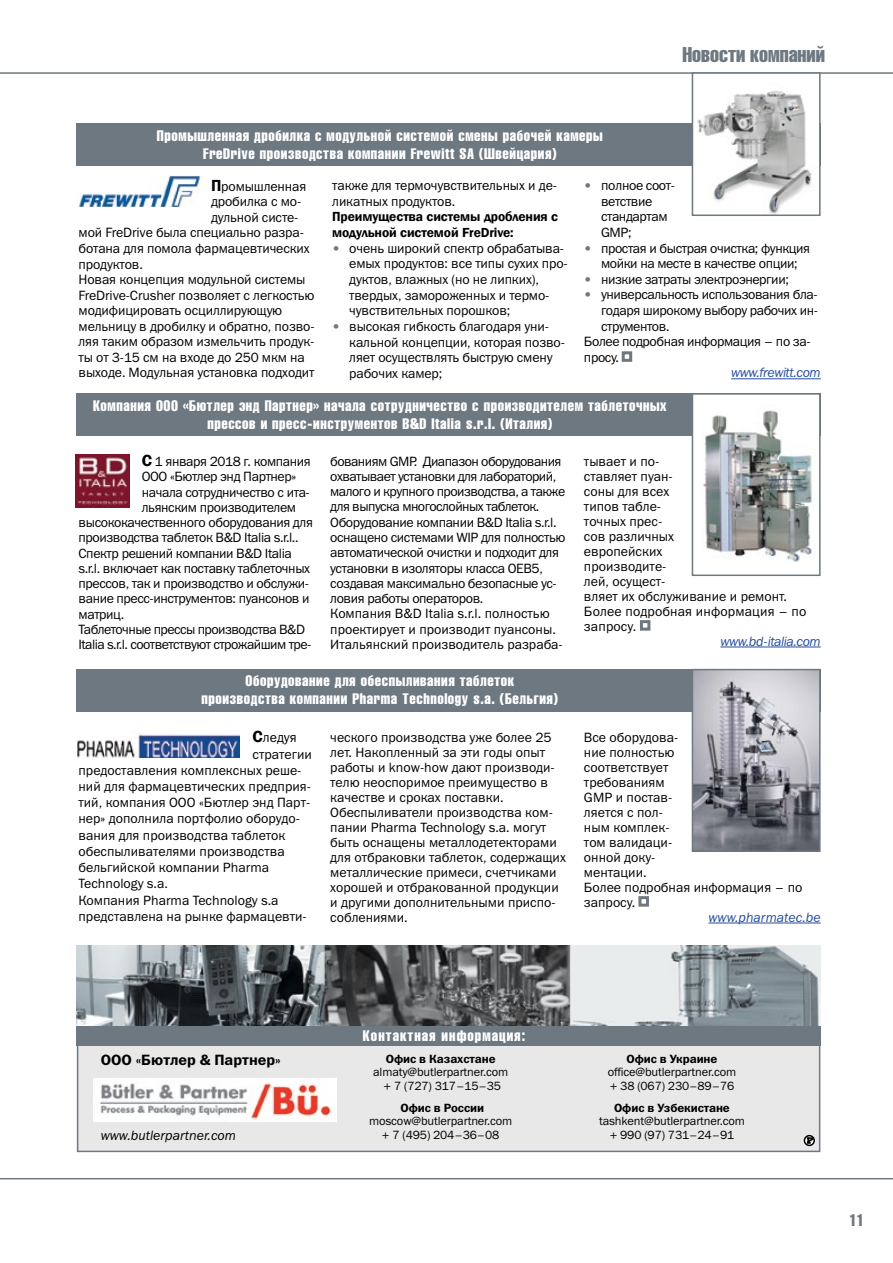
<style>
.page{position:relative;width:893px;height:1263px;background:#fff}
.page>*{position:absolute;margin:0;border:0;box-sizing:border-box;transform-origin:0 0}
.t1{font:21px "Helios Compressed";color:#6d7881}
.t2{font:16.5px "Helios Compressed";color:#6d7881;scale:.95 1}
.t3{font:15px/18px "Helios Compressed";letter-spacing:.04em;color:#fff;text-align:center}
.t4{font:15px "Helios Compressed";letter-spacing:.07em;color:#fff}
.t5{font:15px "Franklin Gothic Demi C";color:#000}
.t6{font:13.5px/15px "Franklin Gothic Book C";letter-spacing:-.01em;color:#000}
.t7{font:13.5px/15.3px "Franklin Gothic Book C";letter-spacing:-.03em;color:#000}
.t8{font:13.5px "Franklin Gothic Book C";letter-spacing:-.04em;color:#000}
.t9{font:600 13.5px/15.6px "Franklin Gothic";letter-spacing:-.01em;color:#000}
.t10{font:italic 13.5px "Franklin Gothic Book C";letter-spacing:-.03em;color:#264e9d}
.t11{font:italic 13.5px "Franklin Gothic Book C";color:#000}
.t12{font:italic 13.5px "Franklin Gothic Book C";color:#264e9d}
.t13{font:12px/13.5px "Franklin Gothic Book C";letter-spacing:-.01em;color:#000;text-align:center}
.t14{font:12px "Franklin Gothic Demi C";letter-spacing:-.01em;color:#000}
.s1{font-family:"Franklin Gothic";font-weight:600;font-size:16.5px}
.s2{color:#6d7881}
</style>
<div class="page">
<hr style="left:0;top:1178px;width:893px;height:1px;background:#6d7881">
<img style="left:77px;top:945px;width:744px;height:81px">
<hr style="left:0;top:72px;width:893px;height:2px;background:#6d7881">
<div style="left:77px;top:1028px;width:743px;height:124px;background:#e9e8e9;border:2px solid #6d7881"></div>
<div style="left:77px;top:1027px;width:744px;height:19px;background:#6d7881"></div>
<div style="left:804px;top:1135px;width:11px;height:11px;border:2px solid #000;border-radius:50%"></div>
<svg style="left:806px;top:1136px;width:8px;height:8px"></svg>
<div style="left:76px;top:123px;width:745px;height:43px;background:#6d7881"></div>
<div style="left:76px;top:393px;width:745px;height:43px;background:#6d7881"></div>
<div style="left:76px;top:669px;width:745px;height:42px;background:#6d7881"></div>
<div style="left:692px;top:394px;width:128px;height:181px;background:#fff"></div>
<img style="left:703px;top:410px;width:110px;height:152px">
<div style="left:692px;top:393px;width:129px;height:183px;border:2px solid #6d7881"></div>
<img style="left:695px;top:672px;width:123px;height:177px">
<div style="left:692px;top:669px;width:129px;height:183px;border:2px solid #6d7881"></div>
<img style="left:695px;top:91px;width:123px;height:122px">
<div style="left:692px;top:72px;width:129px;height:144px;border:2px solid #6d7881"></div>
<hr style="left:731px;top:378px;width:90px;height:1px;background:#264e9d">
<div style="left:622px;top:351px;width:10px;height:11px;border:3px solid #6d7881"></div>
<img style="left:79px;top:175px;width:122px;height:32px">
<hr style="left:720px;top:647px;width:101px;height:1px;background:#264e9d">
<div style="left:640px;top:620px;width:10px;height:11px;border:3px solid #6d7881"></div>
<img style="left:76px;top:455px;width:53px;height:52px">
<img style="left:78px;top:733px;width:162px;height:24px">
<hr style="left:708px;top:923px;width:113px;height:1px;background:#264e9d">
<div style="left:638px;top:896px;width:11px;height:11px;border:3px solid #6d7881"></div>
<img style="left:93px;top:1078px;width:244px;height:44px">
<p class="t3" style="left:157px;top:126px;width:447px">Промышленная дробилка с модульной системой смены рабочей камеры<br>FreDrive производства компании Frewitt SA (Швейцария)</p>
<h1 class="t1" style="left:682px;top:42px;width:144px">Новости компаний</h1>
<p class="t6" style="left:211px;top:178px;width:97px"><span class="s1">П</span>ромышленная</p>
<p class="t6" style="left:211px;top:194px;width:92px">дробилка с мо-</p>
<p class="t6" style="left:211px;top:210px;width:89px">дульной систе-</p>
<p class="t6" style="left:79px;top:225px;width:227px">мой FreDrive была специально разра-</p>
<p class="t6" style="left:79px;top:241px;width:233px">ботана для помола фармацевтических</p>
<p class="t6" style="left:79px;top:256px;width:66px">продуктов.</p>
<p class="t6" style="left:79px;top:272px;width:229px">Новая концепция модульной системы</p>
<p class="t6" style="left:79px;top:287px;width:237px">FreDrive-Crusher позволяет с легкостью</p>
<p class="t6" style="left:79px;top:303px;width:205px">модифицировать осциллирующую</p>
<p class="t6" style="left:79px;top:318px;width:238px">мельницу в дробилку и обратно, позво-</p>
<p class="t6" style="left:79px;top:334px;width:237px">ляя таким образом измельчить продук-</p>
<p class="t6" style="left:79px;top:350px;width:228px">ты от 3-15 см на входе до 250 мкм на</p>
<p class="t6" style="left:79px;top:365px;width:238px">выходе. Модульная установка подходит</p>
<p class="t6" style="left:332px;top:177px;width:226px;line-height:15.6px">также для термочувствительных и де&shy;ликатных продуктов.</p>
<p class="t9" style="left:332px;top:209px;width:227px">Преимущества системы дробления с модульной системой FreDrive:</p>
<p class="t6" style="left:349px;top:240px;width:220px;line-height:15.6px;text-indent:-17px"><span class="s2">•</span> очень широкий спектр обрабатыва&shy;емых продуктов: все типы сухих про&shy;дуктов, влажных (но не липких), твердых, замороженных и термо&shy;чувствительных порошков;</p>
<p class="t6" style="left:349px;top:318px;width:217px;line-height:15.6px;text-indent:-17px"><span class="s2">•</span> высокая гибкость благодаря уни&shy;кальной концепции, которая позво&shy;ляет осуществлять быструю смену рабочих камер;</p>
<p class="t7" style="left:601px;top:177px;width:75px;text-indent:-17px"><span class="s2">•</span> полное соот&shy;ветствие стандартам<br>GMP;</p>
<p class="t7" style="left:584px;top:240px;width:228px;text-align:center"><span class="s2">•</span> простая и быстрая очистка; функция мойки на месте в качестве опции;</p>
<p class="t7" style="left:584px;top:271px;width:206px"><span class="s2">•</span> низкие затраты электроэнергии;</p>
<p class="t7" style="left:584px;top:287px;width:235px"><span class="s2">•</span> универсальность использования бла-</p>
<p class="t7" style="left:601px;top:303px;width:218px">годаря широкому выбору рабочих ин-</p>
<p class="t7" style="left:601px;top:318px;width:70px">струментов.</p>
<p class="t7" style="left:584px;top:334px;width:228px">Более подробная информация – по за-</p>
<p class="t6" style="left:584px;top:350px;width:37px">просу.</p>
<p class="t10" style="left:731px;top:365px;width:91px">www.frewitt.com</p>
<p class="t3" style="left:93px;top:396px;width:575px">Компания ООО «Бютлер энд Партнер» начала сотрудничество с производителем таблеточных прессов и пресс-инструментов B&amp;D Italia s.r.l. (Италия)</p>
<p class="t7" style="left:142px;top:454px;width:171px"><span class="s1">С</span> 1 января 2018 г. компания</p>
<p class="t7" style="left:142px;top:469px;width:156px">ООО «Бютлер энд Партнер»</p>
<p class="t7" style="left:142px;top:484px;width:170px">начала сотрудничество с ита-</p>
<p class="t7" style="left:142px;top:499px;width:156px">льянским производителем</p>
<p class="t7" style="left:79px;top:515px;width:236px">высококачественного оборудования для</p>
<p class="t7" style="left:79px;top:530px;width:222px">производства таблеток B&amp;D Italia s.r.l..</p>
<p class="t7" style="left:79px;top:545px;width:215px">Спектр решений компании B&amp;D Italia</p>
<p class="t7" style="left:79px;top:560px;width:233px">s.r.l. включает как поставку таблеточных</p>
<p class="t7" style="left:79px;top:576px;width:232px">прессов, так и производство и обслужи-</p>
<p class="t7" style="left:79px;top:591px;width:233px">вание пресс-инструментов: пуансонов и</p>
<p class="t6" style="left:79px;top:606px;width:47px">матриц.</p>
<p class="t8" style="left:79px;top:622px;width:228px">Таблеточные прессы производства B&amp;D</p>
<p class="t8" style="left:79px;top:637px;width:234px">Italia s.r.l. соответствуют строжайшим тре-</p>
<p class="t7" style="left:330px;top:453px;width:237px">бованиям GMP. Диапазон оборудования охватывает установки для лабораторий, малого и крупного производства, а также для выпуска многослойных таблеток.<br>Оборудование компании B&amp;D Italia s.r.l. оснащено системами WIP для полностью автоматической очистки и подходит для установки в изоляторы класса OEB5, создавая максимально безопасные ус&shy;ловия работы операторов.<br>Компания B&amp;D Italia s.r.l. полностью проектирует и производит пуансоны.<br>Итальянский производитель разраба-</p>
<p class="t3" style="left:202px;top:672px;width:358px">Оборудование для обеспыливания таблеток<br>производства компании Pharma Technology s.a. (Бельгия)</p>
<p class="t6" style="left:584px;top:453px;width:224px">тывает и по-<br>ставляет пуан-<br>соны для всех<br>типов табле-<br>точных прес-<br>сов различных<br>европейских<br>производите-<br>лей, осущест-<br>вляет их обслуживание и ремонт.<br>Более подробная информация – по запросу.</p>
<p class="t10" style="left:720px;top:634px;width:102px">www.bd-italia.com</p>
<p class="t6" style="left:253px;top:730px;width:46px"><span class="s1">С</span>ледуя</p>
<p class="t6" style="left:253px;top:746px;width:61px">стратегии</p>
<p class="t6" style="left:79px;top:762px;width:224px">предоставления комплексных реше-</p>
<p class="t6" style="left:79px;top:779px;width:234px">ний для фармацевтических предприя-</p>
<p class="t6" style="left:79px;top:795px;width:233px">тий, компания ООО «Бютлер энд Парт-</p>
<p class="t6" style="left:79px;top:811px;width:223px">нер» дополнила портфолио оборудо-</p>
<p class="t6" style="left:79px;top:827px;width:208px">вания для производства таблеток</p>
<p class="t6" style="left:79px;top:844px;width:208px">обеспыливателями производства</p>
<p class="t6" style="left:79px;top:860px;width:192px">бельгийской компании Pharma</p>
<p class="t6" style="left:79px;top:876px;width:91px">Technology s.a.</p>
<p class="t6" style="left:79px;top:892px;width:202px">Компания Pharma Technology s.a</p>
<p class="t6" style="left:79px;top:909px;width:230px">представлена на рынке фармацевти-</p>
<p class="t6" style="left:330px;top:729px;width:237px">ческого производства уже более 25 лет. Накопленный за эти годы опыт работы и know-how дают производи&shy;телю неоспоримое преимущество в качестве и сроках поставки.<br>Обеспыливатели производства ком&shy;пании Pharma Technology s.a. могут быть оснащены металлодетекторами для отбраковки таблеток, содержащих металлические примеси, счетчиками хорошей и отбракованной продукции и другими дополнительными приспо&shy;соблениями.</p>
<p class="t6" style="left:584px;top:729px;width:220px">Все оборудова-<br>ние полностью<br>соответствует<br>требованиям<br>GMP и постав-<br>ляется с пол-<br>ным комплек-<br>том валидаци-<br>онной доку-<br>ментации.<br>Более подробная информация – по запросу.</p>
<p class="t12" style="left:708px;top:910px;width:114px">www.pharmatec.be</p>
<p class="t5" style="left:101px;top:1052px;width:182px">ООО «Бютлер &amp; Партнер»</p>
<p class="t11" style="left:101px;top:1128px;width:137px">www.butlerpartner.com</p>
<p class="t4" style="left:363px;top:1027px;width:164px">Контактная информация:</p>
<p class="t14" style="left:386px;top:1052px;width:111px">Офис в Казахстане</p>
<p class="t13" style="left:373px;top:1065px;width:136px">almaty@butlerpartner.com + 7 (727) 317–15–35</p>
<p class="t14" style="left:401px;top:1101px;width:85px">Офис в России</p>
<p class="t13" style="left:369px;top:1114px;width:145px">moscow@butlerpartner.com + 7 (495) 204–36–08</p>
<p class="t14" style="left:626px;top:1052px;width:92px">Офис в Украине</p>
<p class="t13" style="left:608px;top:1065px;width:130px;text-align:left">office@butlerpartner.com + 38 (067) 230–89–76</p>
<p class="t14" style="left:614px;top:1101px;width:117px">Офис в Узбекистане</p>
<p class="t13" style="left:599px;top:1114px;width:147px">tashkent@butlerpartner.com + 990 (97) 731–24–91</p>
<p class="t2" style="left:850px;top:1210px;width:17px">11</p>
</div>
